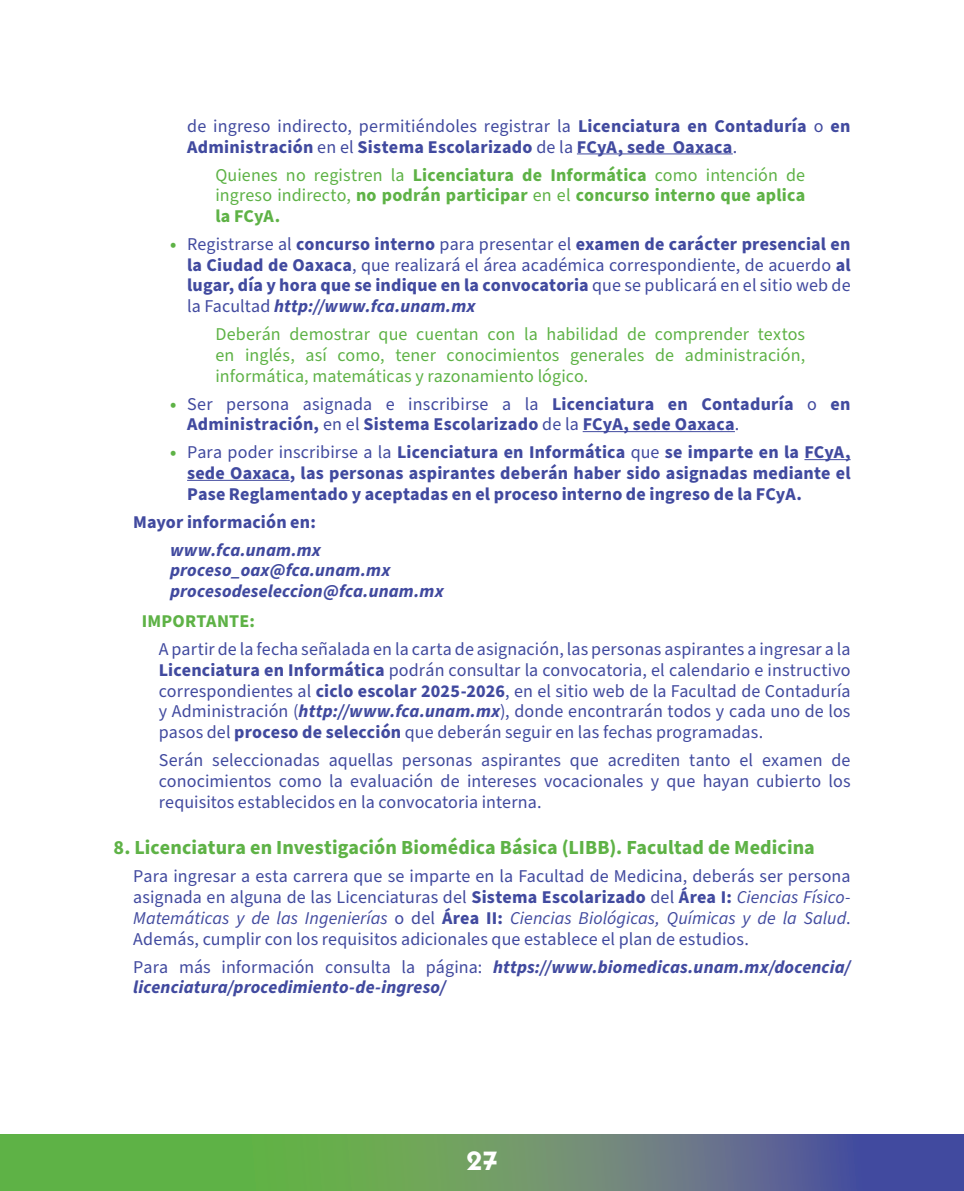
<style>
.page{position:relative;width:964px;height:1191px;background:#fff}
.page>*{position:absolute;margin:0;border:0;box-sizing:border-box;transform-origin:0 0}
.t1{font:700 26px "Edge Display";color:#fff}
.t2{font:700 20px "Source Sans Pro";letter-spacing:.005em;color:#5eb246}
.t3{font:18px/20.8px "Source Sans Pro";letter-spacing:.005em;color:#414a9f;text-align:justify}
.t4{font:700 18px/20.8px "Source Sans Pro";letter-spacing:.015em;color:#414a9f}
.t5{font:italic 700 18px/20.6px "Source Sans Pro";letter-spacing:.01em;color:#414a9f}
.t6{font:18px/20.6px "Source Sans Pro";letter-spacing:.005em;color:#5eb246;text-align:justify}
.t7{font:700 18px/20.8px "Source Sans Pro";letter-spacing:.01em;color:#5eb246;text-align:justify}
.s1{font-weight:400}
.s2{font-weight:700;color:#5eb246}
.s3{font-weight:700}
.s4{font-weight:700;font-style:italic}
.s5{color:#5eb246}
.s6{font-style:italic}
.s7{font-weight:400;font-style:normal}
</style>
<div class="page">
<svg style="left:0;top:1134px;width:964px;height:57px;background:#618f6b"></svg>
<hr style="left:577px;top:153px;width:156px;height:1px;background:#414a9f">
<hr style="left:583px;top:431px;width:152px;height:1px;background:#414a9f">
<hr style="left:804px;top:459px;width:46px;height:1px;background:#414a9f">
<hr style="left:187px;top:480px;width:103px;height:1px;background:#414a9f">
<p class="t4" style="left:187px;top:116px;width:665px"><span class="s1">de ingreso indirecto, permitiéndoles registrar la</span> Licenciatura en Contaduría <span class="s1">o</span> en<br>Administración <span class="s1">en el</span> Sistema Escolarizado <span class="s1">de la</span> FCyA, sede Oaxaca<span class="s1">.</span></p>
<p class="t7" style="left:215px;top:165px;width:591px"><span class="s1">Quienes no registren la</span> Licenciatura de Informática <span class="s1">como intención de ingreso indirecto,</span> no podrán participar <span class="s1">en el</span> concurso interno que aplica la FCyA.</p>
<p class="t3" style="left:187px;top:234px;width:665px;text-indent:-17px"><span class="s2">•</span> Registrarse al <span class="s3">concurso interno</span> para presentar el <span class="s3">examen de carácter presencial en la Ciudad de Oaxaca</span>, que realizará el área académica correspondiente, de acuerdo <span class="s3">al lugar, día y hora que se indique en la convocatoria</span> que se publicará en el sitio web de la Facultad <span class="s4">http://www.fca.unam.mx</span></p>
<p class="t6" style="left:215px;top:324px;width:591px">Deberán demostrar que cuentan con la habilidad de comprender textos en inglés, así como, tener conocimientos generales de administración, informática, matemáticas y razonamiento lógico.</p>
<p class="t4" style="left:187px;top:394px;width:665px;text-indent:-17px"><span class="s5">•</span> <span class="s1">Ser persona asignada e inscribirse a la</span> Licenciatura en Contaduría <span class="s1">o</span> en<br>Administración, <span class="s1">en el</span> Sistema Escolarizado <span class="s1">de la</span> FCyA, sede Oaxaca<span class="s1">.</span></p>
<p class="t4" style="left:187px;top:442px;width:665px;text-align:justify;text-indent:-17px"><span class="s5">•</span> <span class="s1">Para poder inscribirse a la</span> Licenciatura en Informática <span class="s1">que</span> se imparte en la FCyA, sede Oaxaca, las personas aspirantes deberán haber sido asignadas mediante el Pase Reglamentado y aceptadas en el proceso interno de ingreso de la FCyA.</p>
<p class="t4" style="left:133px;top:512px;width:184px">Mayor información en:</p>
<p class="t5" style="left:170px;top:540px;width:275px">www.fca.unam.mx proceso_oax@fca.unam.mx procesodeseleccion@fca.unam.mx</p>
<p class="t7" style="left:142px;top:611px;width:115px">IMPORTANTE:</p>
<p class="t3" style="left:159px;top:639px;width:693px">A partir de la fecha señalada en la carta de asignación, las personas aspirantes a ingresar a la <span class="s3">Licenciatura en Informática</span> podrán consultar la convocatoria, el calendario e instructivo correspondientes al <span class="s3">ciclo escolar 2025-2026</span>, en el sitio web de la Facultad de Contaduría y Administración (<span class="s4">http://www.fca.unam.mx</span>), donde encontrarán todos y cada uno de los pasos del <span class="s3">proceso de selección</span> que deberán seguir en las fechas programadas.</p>
<p class="t3" style="left:159px;top:750px;width:693px">Serán seleccionadas aquellas personas aspirantes que acrediten tanto el examen de conocimientos como la evaluación de intereses vocacionales y que hayan cubierto los requisitos establecidos en la convocatoria interna.</p>
<p class="t2" style="left:113px;top:834px;width:703px">8. Licenciatura en Investigación Biomédica Básica (LIBB). Facultad de Medicina</p>
<p class="t3" style="left:133px;top:866px;width:719px">Para ingresar a esta carrera que se imparte en la Facultad de Medicina, deberás ser persona asignada en alguna de las Licenciaturas del <span class="s3">Sistema Escolarizado</span> del <span class="s3">Área I:</span> <span class="s6">Ciencias Físico-Matemáticas y de las Ingenierías</span> o del <span class="s3">Área II:</span> <span class="s6">Ciencias Biológicas, Químicas y de la Salud</span>.<br>Además, cumplir con los requisitos adicionales que establece el plan de estudios.</p>
<p class="t5" style="left:133px;top:956px;width:719px"><span class="s7">Para más información consulta la página:</span> https://www.biomedicas.unam.mx/docencia/ licenciatura/procedimiento-de-ingreso/</p>
<h1 class="t1" style="left:466px;top:1144px;width:33px">27</h1>
</div>
